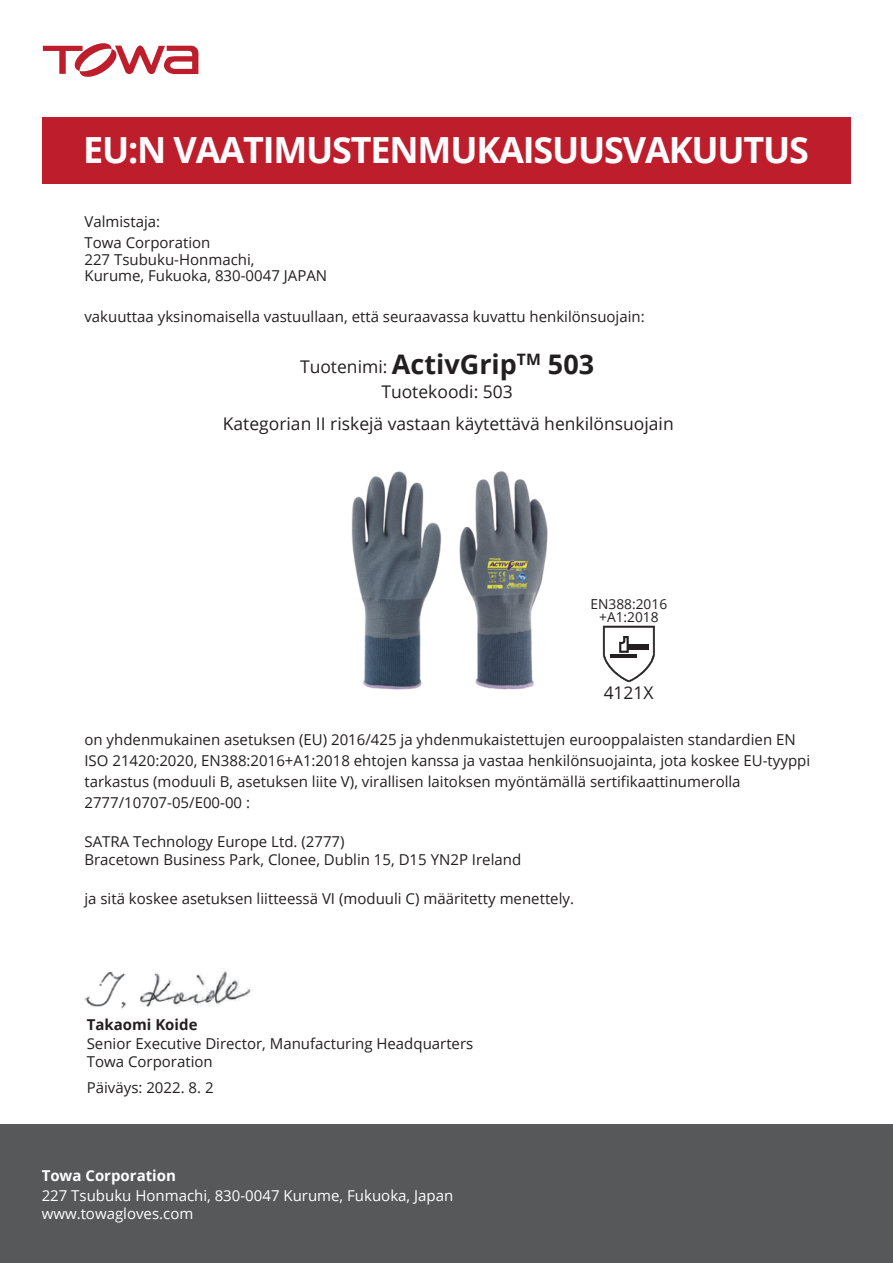
<style>
.page{position:relative;width:893px;height:1263px;background:#fff}
.page>*{position:absolute;margin:0;border:0;box-sizing:border-box;transform-origin:0 0}
.t1{font:700 36px "Open Sans";letter-spacing:-.035em;color:#fff}
.t2{font:700 27px "Open Sans";color:#231f20}
.t3{font:17.55px "Open Sans";color:#231f20}
.t4{font:17.4px "Open Sans";color:#231f20}
.t5{font:15px/21px "Open Sans";color:#231f20}
.t6{font:15px/18px "Open Sans";color:#fff}
.t7{font:700 15px "Open Sans";color:#fff}
.t8{font:700 15px "Open Sans";color:#231f20}
.t9{font:13.65px/13.6px "Open Sans";color:#231f20;text-align:center}
.s1{font-weight:400;font-size:17.55px}
</style>
<div class="page">
<img style="left:84px;top:968px;width:167px;height:41px">
<div style="left:43px;top:117px;width:807px;height:67px;background:#be1d2c"></div>
<svg style="left:43px;top:43px;width:156px;height:34px"></svg>
<div style="left:0;top:1125px;width:893px;height:138px;background:#57585a"></div>
<svg style="left:603px;top:626px;width:52px;height:56px"></svg>
<hr style="left:627px;top:644px;width:21px;height:2px;background:#231f20">
<hr style="left:627px;top:648px;width:21px;height:2px;background:#231f20">
<img style="left:351px;top:471px;width:197px;height:219px">
<h1 class="t1" style="left:83px;top:125px;width:727px">EU:N VAATIMUSTENMUKAISUUSVAKUUTUS</h1>
<p class="t5" style="left:84px;top:211px;width:127px">Valmistaja:<br>Towa Corporation</p>
<p class="t5" style="left:84px;top:251px;width:244px;line-height:16.5px">227 Tsubuku-Honmachi,<br>Kurume, Fukuoka, 830-0047 JAPAN</p>
<p class="t5" style="left:84px;top:306px;width:562px">vakuuttaa yksinomaisella vastuullaan, että seuraavassa kuvattu henkilönsuojain:</p>
<h2 class="t2" style="left:300px;top:345px;width:296px"><span class="s1">Tuotenimi:</span> ActivGrip<sup>TM</sup> 503</h2>
<p class="t3" style="left:381px;top:380px;width:133px">Tuotekoodi: 503</p>
<p class="t3" style="left:223px;top:411px;width:452px">Kategorian II riskejä vastaan käytettävä henkilönsuojain</p>
<p class="t9" style="left:591px;top:596px;width:78px">EN388:2016 +A1:2018</p>
<p class="t4" style="left:604px;top:681px;width:51px">4121X</p>
<p class="t5" style="left:84px;top:728px;width:727px">on yhdenmukainen asetuksen (EU) 2016/425 ja yhdenmukaistettujen eurooppalaisten standardien EN ISO 21420:2020, EN388:2016+A1:2018 ehtojen kanssa ja vastaa henkilönsuojainta, jota koskee EU-tyyppi tarkastus (moduuli B, asetuksen liite V), virallisen laitoksen myöntämällä sertifikaattinumerolla 2777/10707-05/E00-00 :</p>
<p class="t5" style="left:84px;top:832px;width:438px;line-height:18px">SATRA Technology Europe Ltd. (2777)<br>Bracetown Business Park, Clonee, Dublin 15, D15 YN2P Ireland</p>
<p class="t5" style="left:84px;top:887px;width:491px">ja sitä koskee asetuksen liitteessä VI (moduuli C) määritetty menettely.</p>
<p class="t8" style="left:87px;top:1014px;width:112px">Takaomi Koide</p>
<p class="t5" style="left:87px;top:1034px;width:388px;line-height:18px">Senior Executive Director, Manufacturing Headquarters<br>Towa Corporation</p>
<p class="t5" style="left:87px;top:1076px;width:128px">Päiväys: 2022. 8. 2</p>
<p class="t7" style="left:42px;top:1165px;width:136px">Towa Corporation</p>
<p class="t6" style="left:42px;top:1186px;width:413px">227 Tsubuku Honmachi, 830-0047 Kurume, Fukuoka, Japan www.towagloves.com</p>
</div>
